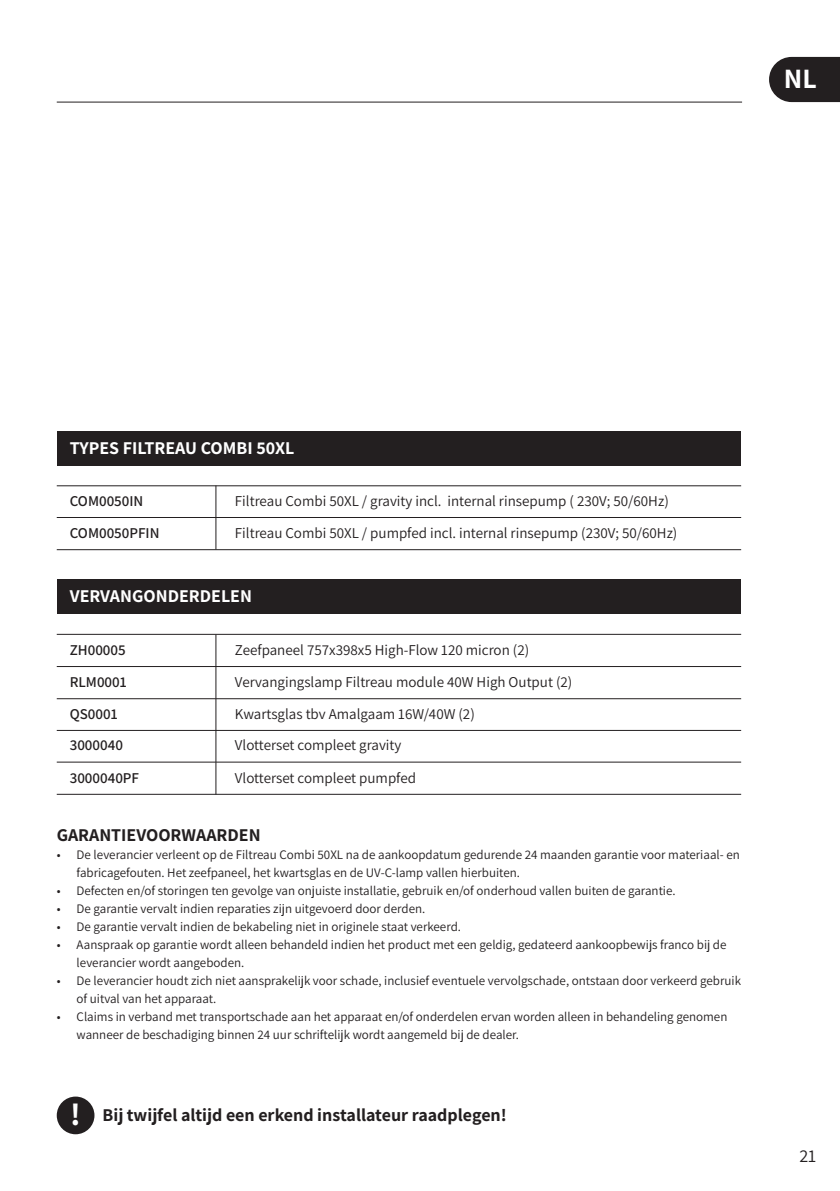
<style>
.page{position:relative;width:840px;height:1191px;background:#fff}
.page>*{position:absolute;margin:0;border:0;box-sizing:border-box;transform-origin:0 0}
.t1{font:700 28px "Assistant";color:#fff}
.t2{font:700 18px "Assistant";color:#231f20}
.t3{font:700 18px "Assistant";color:#fff}
.t4{font:18px "Assistant";color:#231f20}
.t5{font:15px "Assistant";color:#231f20}
.t6{font:600 15px "Assistant";color:#231f20}
.t7{font:13px/18px "Assistant";color:#231f20}
.s1{font-size:32px;color:#fff}
</style>
<div class="page">
<hr style="left:57px;top:102px;width:684px;height:1px;background:#231f20">
<svg style="left:769px;top:57px;width:70px;height:45px"></svg>
<div style="left:57px;top:1096px;width:37px;height:38px;background:#231f20;border-radius:50%"></div>
<div style="left:58px;top:430px;width:682px;height:35px;background:#231f20"></div>
<div style="left:58px;top:579px;width:682px;height:35px;background:#231f20"></div>
<hr style="left:57px;top:517px;width:683px;height:1px;background:#231f20">
<hr style="left:57px;top:666px;width:683px;height:1px;background:#231f20">
<hr style="left:57px;top:794px;width:683px;height:1px;background:#231f20">
<hr style="left:57px;top:730px;width:683px;height:1px;background:#231f20">
<hr style="left:57px;top:634px;width:683px;height:1px;background:#231f20">
<hr style="left:57px;top:761px;width:683px;height:1px;background:#231f20">
<hr style="left:57px;top:485px;width:683px;height:1px;background:#231f20">
<hr style="left:57px;top:549px;width:683px;height:1px;background:#231f20">
<hr style="left:57px;top:698px;width:683px;height:1px;background:#231f20">
<hr style="left:215px;top:485px;width:1px;height:33px;background:#231f20">
<hr style="left:215px;top:634px;width:1px;height:33px;background:#231f20">
<hr style="left:215px;top:762px;width:1px;height:32px;background:#231f20">
<hr style="left:215px;top:698px;width:1px;height:32px;background:#231f20">
<hr style="left:215px;top:517px;width:1px;height:32px;background:#231f20">
<hr style="left:215px;top:666px;width:1px;height:32px;background:#231f20">
<hr style="left:215px;top:730px;width:1px;height:32px;background:#231f20">
<h1 class="t1" style="left:783px;top:59px;width:34px">NL</h1>
<h2 class="t3" style="left:70px;top:435px;width:226px">TYPES FILTREAU COMBI 50XL</h2>
<p class="t6" style="left:70px;top:490px;width:75px">COM0050IN</p>
<p class="t6" style="left:70px;top:522px;width:91px">COM0050PFIN</p>
<p class="t5" style="left:235px;top:490px;width:435px">Filtreau Combi 50XL / gravity incl. internal rinsepump ( 230V; 50/60Hz)</p>
<p class="t5" style="left:235px;top:522px;width:443px">Filtreau Combi 50XL / pumpfed incl. internal rinsepump (230V; 50/60Hz)</p>
<h2 class="t3" style="left:70px;top:584px;width:184px">VERVANGONDERDELEN</h2>
<p class="t6" style="left:70px;top:639px;width:57px">ZH00005</p>
<p class="t5" style="left:235px;top:639px;width:295px">Zeefpaneel 757x398x5 High-Flow 120 micron (2)</p>
<p class="t6" style="left:70px;top:671px;width:58px">RLM0001</p>
<p class="t5" style="left:235px;top:671px;width:338px">Vervangingslamp Filtreau module 40W High Output (2)</p>
<p class="t6" style="left:70px;top:703px;width:49px">QS0001</p>
<p class="t5" style="left:235px;top:703px;width:241px">Kwartsglas tbv Amalgaam 16W/40W (2)</p>
<p class="t6" style="left:70px;top:735px;width:55px">3000040</p>
<p class="t5" style="left:235px;top:735px;width:168px">Vlotterset compleet gravity</p>
<p class="t6" style="left:70px;top:767px;width:71px">3000040PF</p>
<p class="t5" style="left:235px;top:767px;width:182px">Vlotterset compleet pumpfed</p>
<h2 class="t2" style="left:57px;top:823px;width:205px">GARANTIEVOORWAARDEN</h2>
<p class="t7" style="left:77px;top:845px;width:664px;text-indent:-20px">• De leverancier verleent op de Filtreau Combi 50XL na de aankoopdatum gedurende 24 maanden garantie voor materiaal- en fabricagefouten. Het zeefpaneel, het kwartsglas en de UV-C-lamp vallen hierbuiten.</p>
<p class="t7" style="left:57px;top:881px;width:620px">• Defecten en/of storingen ten gevolge van onjuiste installatie, gebruik en/of onderhoud vallen buiten de garantie.</p>
<p class="t7" style="left:57px;top:899px;width:370px">• De garantie vervalt indien reparaties zijn uitgevoerd door derden.</p>
<p class="t7" style="left:57px;top:917px;width:405px">• De garantie vervalt indien de bekabeling niet in originele staat verkeerd.</p>
<p class="t7" style="left:77px;top:935px;width:651px;text-indent:-20px">• Aanspraak op garantie wordt alleen behandeld indien het product met een geldig, gedateerd aankoopbewijs franco bij de leverancier wordt aangeboden.</p>
<p class="t7" style="left:77px;top:971px;width:665px;text-indent:-20px">• De leverancier houdt zich niet aansprakelijk voor schade, inclusief eventuele vervolgschade, ontstaan door verkeerd gebruik of uitval van het apparaat.</p>
<p class="t7" style="left:77px;top:1007px;width:652px;text-indent:-20px">• Claims in verband met transportschade aan het apparaat en/of onderdelen ervan worden alleen in behandeling genomen wanneer de beschadiging binnen 24 uur schriftelijk wordt aangemeld bij de dealer.</p>
<h2 class="t2" style="left:70px;top:1102px;width:438px"><span class="s1">!</span> Bij twijfel altijd een erkend installateur raadplegen!</h2>
<h2 class="t4" style="left:798px;top:1143px;width:18px">21</h2>
</div>
